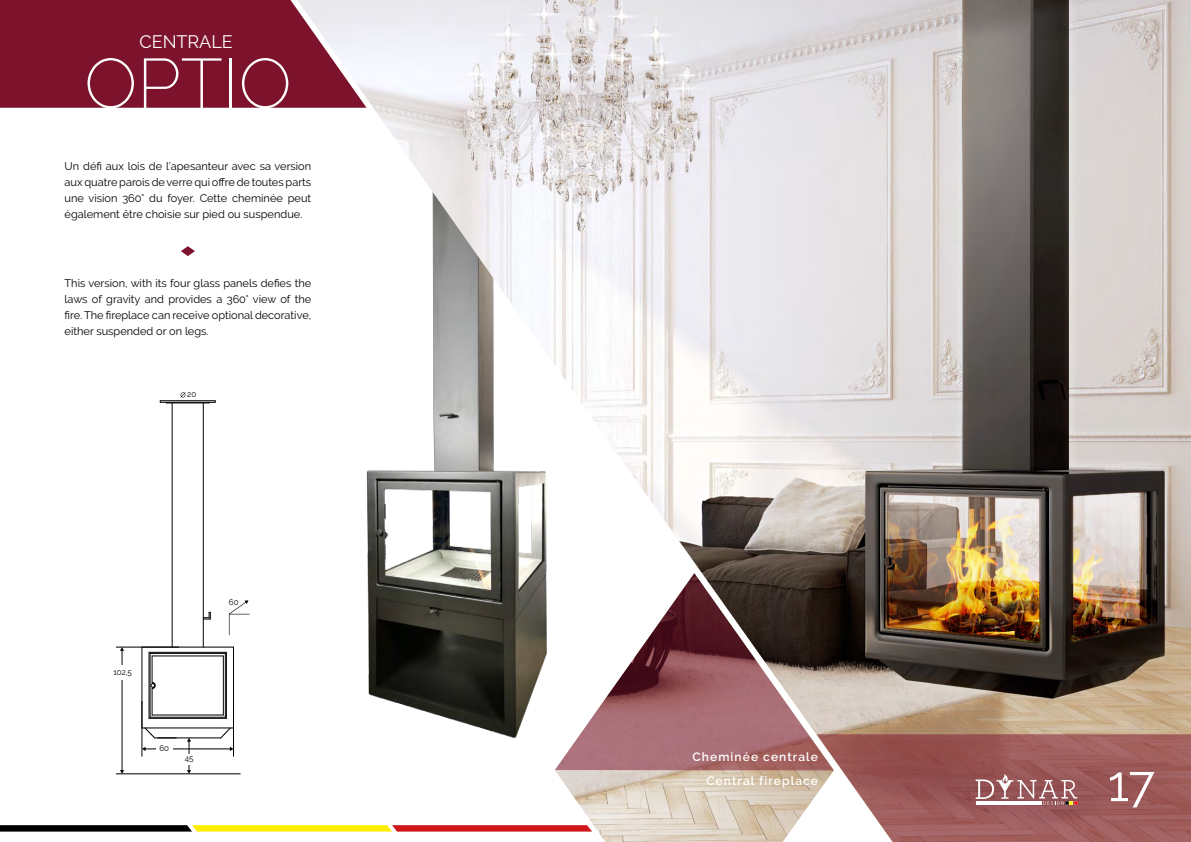
<style>
.page{position:relative;width:1191px;height:842px;background:#fff}
.page>*{position:absolute;margin:0;border:0;box-sizing:border-box;transform-origin:0 0}
.t1{font:200 70px "Raleway";color:#fff}
.t2{font:50px "Raleway";color:#fff}
.t3{font:18px "Raleway";color:#fff}
.t4{font:600 12px/24.8px "Raleway";letter-spacing:.09em;color:#fff;text-align:right}
.t5{font:11px/16px "Raleway";color:#000;text-align:justify}
.t6{font:8.2px "Raleway";color:#000}
</style>
<div class="page">
<div style="left:0;top:0;width:297px;height:108px;background:#7d122d"></div>
<svg style="left:181px;top:246px;width:14px;height:10px"></svg>
<svg style="left:0;top:825px;width:297px;height:6px;background:#615b0b"></svg>
<hr style="left:160px;top:400px;width:55px;height:1px;background:#000">
<hr style="left:150px;top:653px;width:75px;height:1px;background:#000">
<hr style="left:149px;top:652px;width:77px;height:1px;background:#000">
<hr style="left:152px;top:656px;width:71px;height:1px;background:#000">
<hr style="left:150px;top:717px;width:75px;height:1px;background:#000">
<hr style="left:149px;top:718px;width:77px;height:1px;background:#000">
<hr style="left:155px;top:738px;width:66px;height:1px;background:#000">
<hr style="left:152px;top:715px;width:71px;height:1px;background:#000">
<hr style="left:142px;top:728px;width:91px;height:1px;background:#000">
<hr style="left:142px;top:647px;width:91px;height:1px;background:#000">
<hr style="left:142px;top:647px;width:1px;height:81px;background:#000">
<hr style="left:150px;top:653px;width:1px;height:64px;background:#000">
<hr style="left:149px;top:652px;width:1px;height:66px;background:#000">
<svg style="left:151px;top:656px;width:5px;height:59px"></svg>
<hr style="left:172px;top:403px;width:1px;height:244px;background:#000">
<hr style="left:203px;top:403px;width:1px;height:244px;background:#000">
<hr style="left:233px;top:647px;width:1px;height:81px;background:#000">
<hr style="left:225px;top:653px;width:1px;height:64px;background:#000">
<hr style="left:226px;top:652px;width:1px;height:66px;background:#000">
<hr style="left:223px;top:656px;width:1px;height:59px;background:#000">
<svg style="left:220px;top:727px;width:11px;height:11px"></svg>
<svg style="left:203px;top:612px;width:8px;height:8px"></svg>
<hr style="left:160px;top:402px;width:55px;height:1px;background:#000">
<hr style="left:166px;top:403px;width:43px;height:1px;background:#000">
<svg style="left:160px;top:401px;width:7px;height:2px"></svg>
<svg style="left:209px;top:401px;width:7px;height:2px"></svg>
<svg style="left:144px;top:727px;width:32px;height:12px"></svg>
<svg style="left:180px;top:392px;width:6px;height:6px"></svg>
<svg style="left:229px;top:600px;width:20px;height:35px"></svg>
<hr style="left:116px;top:647px;width:63px;height:1px;background:#000">
<hr style="left:116px;top:774px;width:124px;height:1px;background:#000">
<hr style="left:142px;top:701px;width:1px;height:55px;background:#000">
<hr style="left:233px;top:701px;width:1px;height:55px;background:#000">
<hr style="left:122px;top:650px;width:1px;height:121px;background:#000">
<svg style="left:120px;top:647px;width:4px;height:4px"></svg>
<svg style="left:120px;top:770px;width:4px;height:4px"></svg>
<hr style="left:189px;top:741px;width:1px;height:30px;background:#000">
<svg style="left:187px;top:738px;width:4px;height:4px"></svg>
<svg style="left:187px;top:770px;width:4px;height:4px"></svg>
<hr style="left:145px;top:749px;width:85px;height:1px;background:#000">
<div style="left:110px;top:665px;width:24px;height:14px;background:#fff"></div>
<div style="left:156px;top:741px;width:16px;height:15px;background:#fff"></div>
<div style="left:179px;top:754px;width:19px;height:10px;background:#fff"></div>
<img style="left:297px;top:0;width:894px;height:842px">
<svg style="left:816px;top:734px;width:375px;height:108px;background:#a56a69"></svg>
<svg style="left:555px;top:573px;width:279px;height:197px"></svg>
<svg style="left:975px;top:774px;width:102px;height:31px;background:#a87373"></svg>
<hr style="left:975px;top:801px;width:66px;height:4px;background:#fff">
<h3 class="t3" style="left:139px;top:31px;width:95px">CENTRALE</h3>
<h1 class="t1" style="left:84px;top:42px;width:209px">OPTIO</h1>
<p class="t5" style="left:65px;top:158px;width:248px">Un défi aux lois de l’apesanteur avec sa version aux quatre parois de verre qui offre de toutes parts une vision 360° du foyer. Cette cheminée peut également être choisie sur pied ou suspendue.</p>
<p class="t5" style="left:65px;top:275px;width:248px">This version, with its four glass panels defies the laws of gravity and provides a 360° view of the fire. The fireplace can receive optional decorative, either suspended or on legs.</p>
<p class="t6" style="left:187px;top:390px;width:10px">20</p>
<p class="t6" style="left:113px;top:667px;width:20px">102,5</p>
<p class="t6" style="left:229px;top:597px;width:11px">60</p>
<p class="t6" style="left:159px;top:743px;width:11px">60</p>
<p class="t6" style="left:185px;top:753px;width:10px">45</p>
<p class="t4" style="left:692px;top:744px;width:127px">Cheminée centrale<br>Central fireplace</p>
<h2 class="t2" style="left:1107px;top:754px;width:49px">17</h2>
</div>
